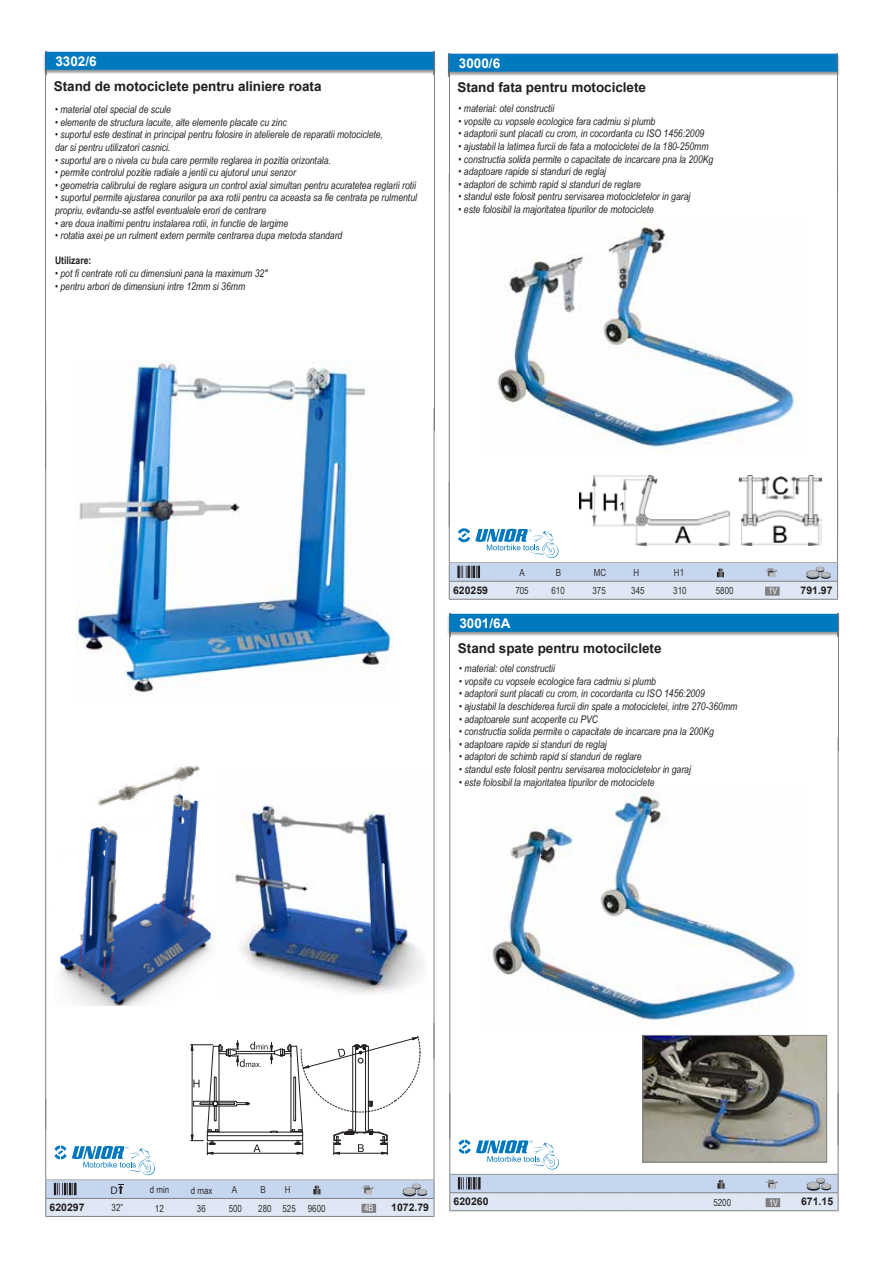
<style>
.page{position:relative;width:893px;height:1263px;background:#fff}
.page>*{position:absolute;margin:0;border:0;box-sizing:border-box;transform-origin:0 0}
.t1{font:700 13.5px "Arial";letter-spacing:-.005em;color:#231f20}
.t2{font:700 13.5px "Arial";color:#fff}
.t3{font:10.95px "Myriad Pro";color:#231f20}
.t4{font:italic 10.5px/12.6px "Arial Narrow";color:#231f20}
.t5{font:700 10.5px "Arial";color:#231f20}
.t6{font:700 10.5px "Arial Narrow";color:#231f20}
.t7{font:9.75px/18px "Arial Narrow";color:#323031;text-align:center}
.t8{font:9px "Arial Narrow";color:#fff}
</style>
<div class="page">
<hr style="left:45px;top:401px;width:1px;height:728px;background:#808083">
<hr style="left:434px;top:408px;width:1px;height:651px;background:#808083">
<hr style="left:434px;top:73px;width:1px;height:358px;background:#808083">
<hr style="left:45px;top:73px;width:1px;height:397px;background:#808083">
<img style="left:43px;top:53px;width:393px;height:21px">
<svg style="left:434px;top:52px;width:1px;height:22px"></svg>
<div style="left:46px;top:53px;width:387px;height:16px;background:#0079bf"></div>
<div style="left:45px;top:52px;width:389px;height:18px;border:2px solid #0079bf"></div>
<img style="left:76px;top:360px;width:318px;height:336px">
<img style="left:59px;top:765px;width:153px;height:241px">
<img style="left:234px;top:804px;width:189px;height:190px">
<svg style="left:45px;top:1035px;width:390px;height:182px"></svg>
<img style="left:497px;top:219px;width:301px;height:234px">
<hr style="left:449px;top:174px;width:1px;height:353px;background:#808083">
<hr style="left:837px;top:174px;width:1px;height:360px;background:#808083">
<hr style="left:449px;top:482px;width:1px;height:72px;background:#808083">
<hr style="left:837px;top:75px;width:1px;height:115px;background:#808083">
<hr style="left:449px;top:75px;width:1px;height:115px;background:#808083">
<img style="left:447px;top:53px;width:393px;height:23px">
<svg style="left:837px;top:54px;width:1px;height:22px"></svg>
<div style="left:450px;top:54px;width:386px;height:17px;background:#0079bf"></div>
<div style="left:449px;top:54px;width:388px;height:18px;border:2px solid #0079bf"></div>
<svg style="left:449px;top:528px;width:389px;height:72px"></svg>
<img style="left:579px;top:475px;width:243px;height:71px">
<hr style="left:449px;top:738px;width:1px;height:400px;background:#808083">
<hr style="left:838px;top:737px;width:1px;height:408px;background:#808083">
<hr style="left:449px;top:1093px;width:1px;height:72px;background:#808083">
<hr style="left:838px;top:635px;width:1px;height:115px;background:#808083">
<hr style="left:449px;top:635px;width:1px;height:115px;background:#808083">
<img style="left:447px;top:613px;width:393px;height:23px">
<svg style="left:838px;top:614px;width:1px;height:22px"></svg>
<div style="left:450px;top:614px;width:387px;height:17px;background:#0079bf"></div>
<div style="left:449px;top:614px;width:389px;height:18px;border:2px solid #0079bf"></div>
<svg style="left:449px;top:1140px;width:390px;height:71px"></svg>
<img style="left:487px;top:791px;width:309px;height:233px">
<img style="left:644px;top:1037px;width:181px;height:123px">
<div style="left:642px;top:1035px;width:185px;height:127px;border:1px solid #808083"></div>
<p class="t2" style="left:55px;top:52px;width:43px">3302/6</p>
<p class="t2" style="left:459px;top:53px;width:43px">3000/6</p>
<p class="t1" style="left:54px;top:76px;width:269px">Stand de motociclete pentru aliniere roata</p>
<p class="t1" style="left:457px;top:78px;width:190px">Stand fata pentru motociclete</p>
<p class="t4" style="left:55px;top:103px;width:117px">• material otel special de scule</p>
<p class="t4" style="left:55px;top:116px;width:233px">• elemente de structura lacuite, alte elemente placate cu zinc</p>
<p class="t4" style="left:55px;top:128px;width:329px">• suportul este destinat in principal pentru folosire in atelierele de reparatii motociclete, dar si pentru utilizatori casnici.</p>
<p class="t4" style="left:55px;top:153px;width:277px">• suportul are o nivela cu bula care permite reglarea in pozitia orizontala.</p>
<p class="t4" style="left:55px;top:166px;width:242px">• permite controlul pozitie radiale a jentii cu ajutorul unui senzor</p>
<p class="t4" style="left:55px;top:179px;width:362px">• geometria calibrului de reglare asigura un control axial simultan pentru acuratetea reglarii rotii</p>
<p class="t4" style="left:55px;top:191px;width:363px">• suportul permite ajustarea conurilor pa axa rotii pentru ca aceasta sa fie centrata pe rulmentul propriu, evitandu-se astfel eventualele erori de centrare</p>
<p class="t4" style="left:55px;top:216px;width:235px">• are doua inaltimi pentru instalarea rotii, in functie de largime</p>
<p class="t4" style="left:55px;top:229px;width:289px">• rotatia axei pe un rulment extern permite centrarea dupa metoda standard</p>
<p class="t6" style="left:55px;top:253px;width:38px">Utilizare:</p>
<p class="t4" style="left:55px;top:267px;width:214px">• pot fi centrate roti cu dimensiuni pana la maximum 32"</p>
<p class="t4" style="left:55px;top:279px;width:192px">• pentru arbori de dimensiuni intre 12mm si 36mm</p>
<p class="t4" style="left:459px;top:102px;width:97px">• material: otel constructii</p>
<p class="t4" style="left:459px;top:115px;width:198px">• vopsite cu vopsele ecologice fara cadmiu si plumb</p>
<p class="t4" style="left:459px;top:127px;width:247px">• adaptorii sunt placati cu crom, in cocordanta cu ISO 1456:2009</p>
<p class="t4" style="left:459px;top:140px;width:251px">• ajustabil la latimea furcii de fata a motocicletei de la 180-250mm</p>
<p class="t4" style="left:459px;top:152px;width:256px">• constructia solida permite o capacitate de incarcare pna la 200Kg</p>
<p class="t4" style="left:459px;top:165px;width:149px">• adaptoare rapide si standuri de reglaj</p>
<p class="t4" style="left:459px;top:178px;width:184px">• adaptori de schimb rapid si standuri de reglare</p>
<p class="t4" style="left:459px;top:190px;width:233px">• standul este folosit pentru servisarea motocicletelor in garaj</p>
<p class="t4" style="left:459px;top:203px;width:197px">• este folosibil la majoritatea tipurilor de motociclete</p>
<p class="t7" style="left:519px;top:563px;width:7px">A</p>
<p class="t7" style="left:594px;top:563px;width:14px">MC</p>
<p class="t7" style="left:633px;top:563px;width:7px">H</p>
<p class="t7" style="left:515px;top:581px;width:15px">705</p>
<p class="t7" style="left:592px;top:581px;width:15px">375</p>
<p class="t7" style="left:631px;top:581px;width:15px">345</p>
<p class="t7" style="left:551px;top:563px;width:15px">B<br>610</p>
<p class="t7" style="left:673px;top:563px;width:15px;text-align:left">H1<br>310</p>
<p class="t5" style="left:453px;top:582px;width:37px">620259</p>
<p class="t5" style="left:800px;top:582px;width:34px">791.97</p>
<p class="t7" style="left:716px;top:582px;width:19px">5800</p>
<p class="t8" style="left:768px;top:584px;width:11px">1V</p>
<p class="t2" style="left:459px;top:614px;width:53px">3001/6A</p>
<p class="t1" style="left:458px;top:638px;width:205px">Stand spate pentru motocilclete</p>
<p class="t4" style="left:459px;top:662px;width:97px">• material: otel constructii</p>
<p class="t4" style="left:459px;top:675px;width:198px">• vopsite cu vopsele ecologice fara cadmiu si plumb</p>
<p class="t4" style="left:459px;top:687px;width:247px">• adaptorii sunt placati cu crom, in cocordanta cu ISO 1456:2009</p>
<p class="t4" style="left:459px;top:700px;width:280px">• ajustabil la deschiderea furcii din spate a motocicletei, intre 270-360mm</p>
<p class="t4" style="left:459px;top:712px;width:140px">• adaptoarele sunt acoperite cu PVC</p>
<p class="t4" style="left:459px;top:725px;width:256px">• constructia solida permite o capacitate de incarcare pna la 200Kg</p>
<p class="t4" style="left:459px;top:738px;width:149px">• adaptoare rapide si standuri de reglaj</p>
<p class="t4" style="left:459px;top:750px;width:184px">• adaptori de schimb rapid si standuri de reglare</p>
<p class="t4" style="left:459px;top:763px;width:233px">• standul este folosit pentru servisarea motocicletelor in garaj</p>
<p class="t4" style="left:459px;top:775px;width:197px">• este folosibil la majoritatea tipurilor de motociclete</p>
<p class="t3" style="left:111px;top:1183px;width:9px">D</p>
<p class="t7" style="left:112px;top:1198px;width:13px">32”</p>
<p class="t7" style="left:150px;top:1181px;width:21px">d min<br>12</p>
<p class="t7" style="left:191px;top:1181px;width:23px">d max</p>
<p class="t7" style="left:232px;top:1181px;width:7px">A</p>
<p class="t7" style="left:261px;top:1181px;width:7px">B</p>
<p class="t7" style="left:285px;top:1181px;width:7px">H</p>
<p class="t7" style="left:197px;top:1199px;width:10px">36</p>
<p class="t7" style="left:229px;top:1199px;width:15px">500</p>
<p class="t7" style="left:258px;top:1199px;width:39px">280 525</p>
<p class="t5" style="left:50px;top:1199px;width:37px">620297</p>
<p class="t5" style="left:391px;top:1199px;width:39px">1072.79</p>
<p class="t7" style="left:308px;top:1199px;width:19px">9600</p>
<p class="t8" style="left:364px;top:1201px;width:11px">4B</p>
<p class="t5" style="left:454px;top:1194px;width:37px">620260</p>
<p class="t5" style="left:801px;top:1194px;width:34px">671.15</p>
<p class="t7" style="left:713px;top:1193px;width:19px">5200</p>
<p class="t8" style="left:769px;top:1196px;width:11px">1V</p>
</div>
